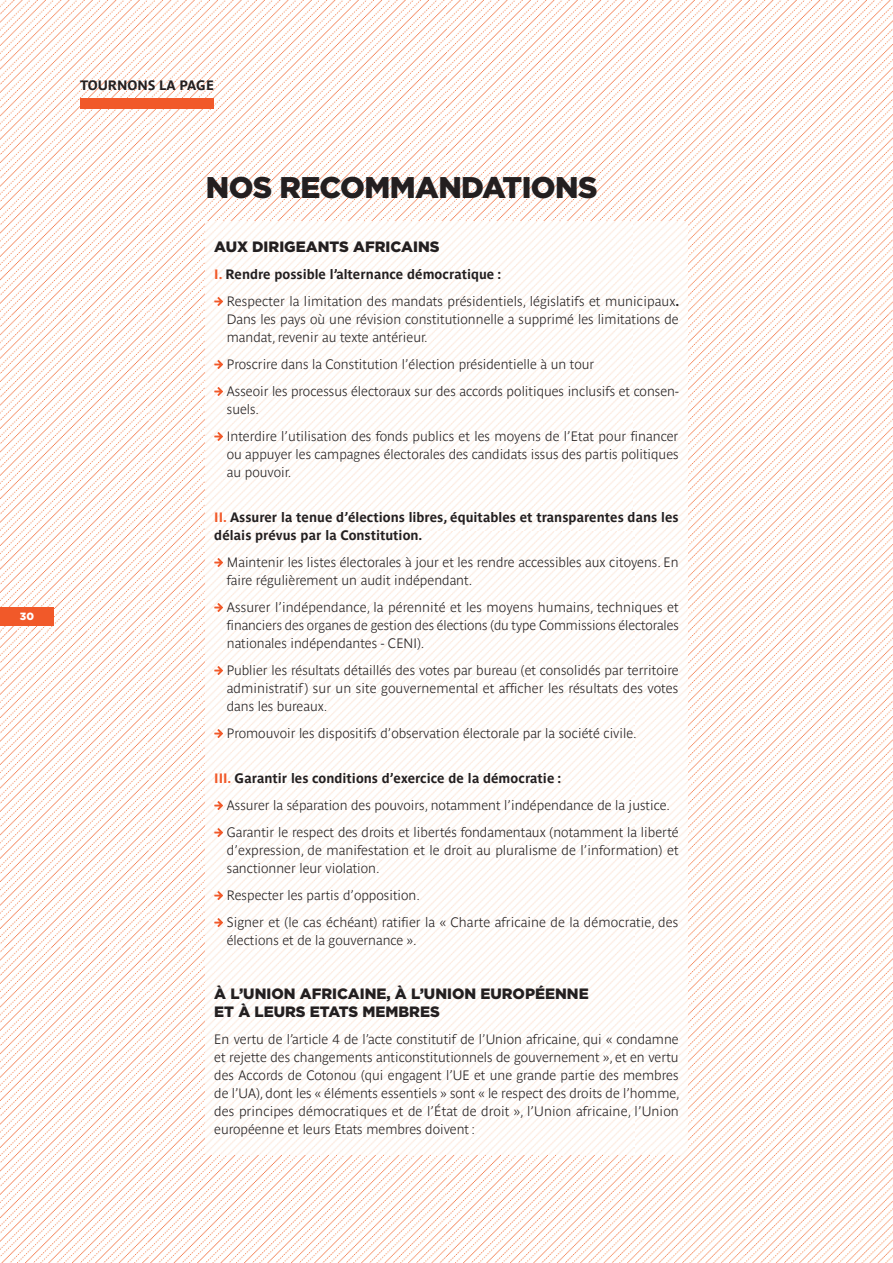
<style>
.page{position:relative;width:893px;height:1263px;background:#fff}
.page>*{position:absolute;margin:0;border:0;box-sizing:border-box;transform-origin:0 0}
.t1{font:900 29.85px "Gotham";letter-spacing:-.02em;color:#231f20}
.t2{font:900 15px/18px "Gotham";color:#231f20}
.t3{font:700 13.5px/18px "Parisine Clair";color:#231f20}
.t4{font:700 13.5px/18px "Parisine";color:#231f20}
.t5{font:900 10.5px "Gotham";color:#fff}
.s1{color:#f15929}
.s2{font-family:"Parisine"}
</style>
<div class="page">
<img style="left:0;top:0;width:893px;height:1263px">
<img style="left:206px;top:221px;width:481px;height:934px">
<div style="left:80px;top:98px;width:134px;height:10px;background:#f15929"></div>
<svg style="left:214px;top:297px;width:9px;height:9px"></svg>
<svg style="left:214px;top:360px;width:9px;height:9px"></svg>
<svg style="left:214px;top:387px;width:9px;height:9px"></svg>
<svg style="left:214px;top:432px;width:9px;height:9px"></svg>
<svg style="left:214px;top:558px;width:9px;height:9px"></svg>
<svg style="left:214px;top:603px;width:9px;height:9px"></svg>
<svg style="left:214px;top:666px;width:9px;height:9px"></svg>
<svg style="left:214px;top:729px;width:9px;height:9px"></svg>
<svg style="left:214px;top:801px;width:9px;height:9px"></svg>
<svg style="left:214px;top:828px;width:9px;height:9px"></svg>
<svg style="left:214px;top:891px;width:9px;height:9px"></svg>
<svg style="left:214px;top:918px;width:9px;height:9px"></svg>
<div style="left:0;top:608px;width:54px;height:18px;background:#f15929"></div>
<p class="t5" style="left:20px;top:609px;width:16px">30</p>
<p class="t4" style="left:80px;top:76px;width:135px">TOURNONS LA PAGE</p>
<h1 class="t1" style="left:206px;top:167px;width:393px">NOS RECOMMANDATIONS</h1>
<p class="t2" style="left:214px;top:237px;width:227px">AUX DIRIGEANTS AFRICAINS</p>
<p class="t4" style="left:214px;top:265px;width:288px"><span class="s1">I.</span> Rendre possible l’alternance démocratique :</p>
<p class="t3" style="left:227px;top:292px;width:454px;text-align:justify">Respecter la limitation des mandats présidentiels, législatifs et municipaux<span class="s2">.<br></span>Dans les pays où une révision constitutionnelle a supprimé les limitations de mandat, revenir au texte antérieur.</p>
<p class="t3" style="left:227px;top:351px;width:453px;line-height:27px">Proscrire dans la Constitution l’élection présidentielle à un tour<br>Asseoir les processus électoraux sur des accords politiques inclusifs et consen-</p>
<p class="t3" style="left:227px;top:396px;width:453px;line-height:27px">suels.<br>Interdire l’utilisation des fonds publics et les moyens de l’Etat pour financer</p>
<p class="t3" style="left:227px;top:445px;width:453px">ou appuyer les campagnes électorales des candidats issus des partis politiques au pouvoir.</p>
<p class="t4" style="left:214px;top:508px;width:466px"><span class="s1">II.</span> Assurer la tenue d’élections libres, équitables et transparentes dans les délais prévus par la Constitution.</p>
<p class="t3" style="left:227px;top:553px;width:453px">Maintenir les listes électorales à jour et les rendre accessibles aux citoyens. En faire régulièrement un audit indépendant.</p>
<p class="t3" style="left:227px;top:598px;width:453px;text-align:justify">Assurer l’indépendance, la pérennité et les moyens humains, techniques et financiers des organes de gestion des élections (du type Commissions électorales nationales indépendantes - CENI).</p>
<p class="t3" style="left:227px;top:661px;width:453px;text-align:justify">Publier les résultats détaillés des votes par bureau (et consolidés par territoire administratif) sur un site gouvernemental et afficher les résultats des votes dans les bureaux.</p>
<p class="t3" style="left:227px;top:724px;width:411px">Promouvoir les dispositifs d’observation électorale par la société civile.</p>
<p class="t4" style="left:214px;top:769px;width:349px"><span class="s1">III.</span> Garantir les conditions d’exercice de la démocratie :</p>
<p class="t3" style="left:227px;top:792px;width:453px;line-height:27px">Assurer la séparation des pouvoirs, notamment l’indépendance de la justice.<br>Garantir le respect des droits et libertés fondamentaux (notamment la liberté</p>
<p class="t3" style="left:227px;top:841px;width:453px">d’expression, de manifestation et le droit au pluralisme de l’information) et sanctionner leur violation.</p>
<p class="t3" style="left:227px;top:882px;width:453px;line-height:27px">Respecter les partis d’opposition.<br>Signer et (le cas échéant) ratifier la « Charte africaine de la démocratie, des</p>
<p class="t3" style="left:227px;top:931px;width:191px">élections et de la gouvernance ».</p>
<p class="t2" style="left:214px;top:984px;width:376px">À L’UNION AFRICAINE, À L’UNION EUROPÉENNE<br>ET À LEURS ETATS MEMBRES</p>
<p class="t3" style="left:214px;top:1030px;width:467px;text-align:justify">En vertu de l’article 4 de l’acte constitutif de l’Union africaine, qui « condamne et rejette des changements anticonstitutionnels de gouvernement », et en vertu des Accords de Cotonou (qui engagent l’UE et une grande partie des membres de l’UA), dont les « éléments essentiels » sont « le respect des droits de l’homme, des principes démocratiques et de l’État de droit », l’Union africaine, l’Union européenne et leurs Etats membres doivent :</p>
</div>
